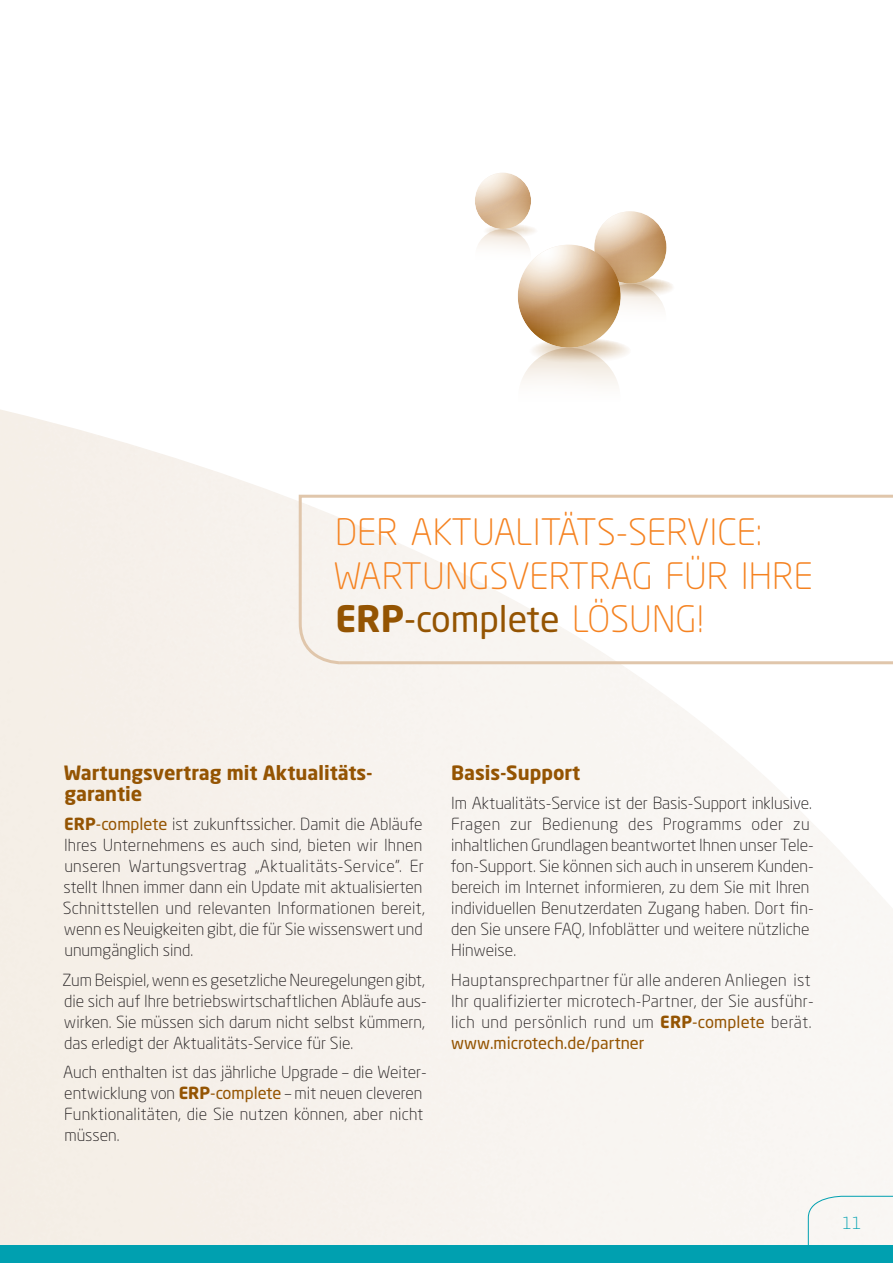
<style>
.page{position:relative;width:893px;height:1263px;background:#fff}
.page>*{position:absolute;margin:0;border:0;box-sizing:border-box;transform-origin:0 0}
.t1{font:300 36px/43.5px "Neo Sans Pro";color:#f58220}
.t2{font:700 19.5px/21px "Neo Sans Pro";color:#945402}
.t3{font:300 16.5px/21px "Neo Sans Pro";color:#231f20}
.t4{font:300 16.5px/21px "Neo Sans Pro";letter-spacing:.02em;color:#231f20}
.t5{font:300 16.5px "Neo Sans Pro";color:#00a0b0}
.s1{font-weight:700;color:#945402}
.s2{font-weight:400;color:#945402}
</style>
<div class="page">
<img style="left:0;top:409px;width:893px;height:837px">
<div style="left:0;top:1246px;width:893px;height:17px;background:#00a0b0"></div>
<svg style="left:807px;top:1195px;width:86px;height:51px"></svg>
<svg style="left:297px;top:493px;width:596px;height:173px"></svg>
<svg style="left:483px;top:224px;width:55px;height:14px"></svg>
<svg style="left:475px;top:229px;width:56px;height:56px"></svg>
<div style="left:473px;top:170px;width:58px;height:59px;background:#e8d1ba;opacity:.89"></div>
<svg style="left:594px;top:284px;width:72px;height:72px"></svg>
<svg style="left:603px;top:277px;width:72px;height:21px"></svg>
<svg style="left:594px;top:211px;width:73px;height:73px"></svg>
<svg style="left:518px;top:348px;width:103px;height:103px"></svg>
<svg style="left:529px;top:338px;width:102px;height:26px"></svg>
<div style="left:515px;top:243px;width:106px;height:105px;background:#e8d1ba;opacity:.85"></div>
<h1 class="t1" style="left:334px;top:510px;width:481px">DER AKTUALITÄTS-SERVICE:<br>WARTUNGSVERTRAG FÜR IHRE<br><span class="s1">ERP</span><span class="s2">-complete</span> LÖSUNG!</h1>
<p class="t2" style="left:64px;top:761px;width:310px">Wartungsvertrag mit Aktualitäts&shy;garantie</p>
<p class="t3" style="left:63px;top:813px;width:363px"><span class="s1">ERP</span><span class="s2">-complete</span> ist zukunftssicher. Damit die Abläufe Ihres Unternehmens es auch sind, bieten wir Ihnen unseren Wartungsvertrag „Aktualitäts-Service”. Er stellt Ihnen immer dann ein Update mit aktualisierten Schnittstellen und relevanten Informationen bereit, wenn es Neuigkeiten gibt, die für Sie wissenswert und unumgänglich sind.</p>
<p class="t3" style="left:62px;top:969px;width:366px;text-align:justify">Zum Beispiel, wenn es gesetzliche Neuregelungen gibt, die sich auf Ihre betriebswirtschaftlichen Abläufe aus&shy;wirken. Sie müssen sich darum nicht selbst kümmern, das erledigt der Aktualitäts-Service für Sie.</p>
<p class="t3" style="left:63px;top:1061px;width:365px">Auch enthalten ist das jährliche Upgrade – die Weiter&shy;entwicklung von <span class="s1">ERP</span><span class="s2">-complete</span> – mit neuen cleveren Funktionalitäten, die Sie nutzen können, aber nicht müssen.</p>
<p class="t2" style="left:451px;top:761px;width:131px">Basis-Support</p>
<p class="t3" style="left:450px;top:792px;width:365px">Im Aktualitäts-Service ist der Basis-Support inklusive.<br>Fragen zur Bedienung des Programms oder zu inhaltlichen Grundlagen beantwortet Ihnen unser Tele&shy;fon-Support. Sie können sich auch in unserem Kunden&shy;bereich im Internet informieren, zu dem Sie mit Ihren individuellen Benutzerdaten Zugang haben. Dort fin&shy;den Sie unsere FAQ, Infoblätter und weitere nützliche Hinweise.</p>
<p class="t4" style="left:451px;top:969px;width:364px">Hauptansprechpartner für alle anderen Anliegen ist Ihr qualifizierter microtech-Partner, der Sie ausführ&shy;lich und persönlich rund um <span class="s1">ERP</span><span class="s2">-complete</span> berät. <span class="s2">www.microtech.de/partner</span></p>
<p class="t5" style="left:842px;top:1213px;width:21px">11</p>
</div>
